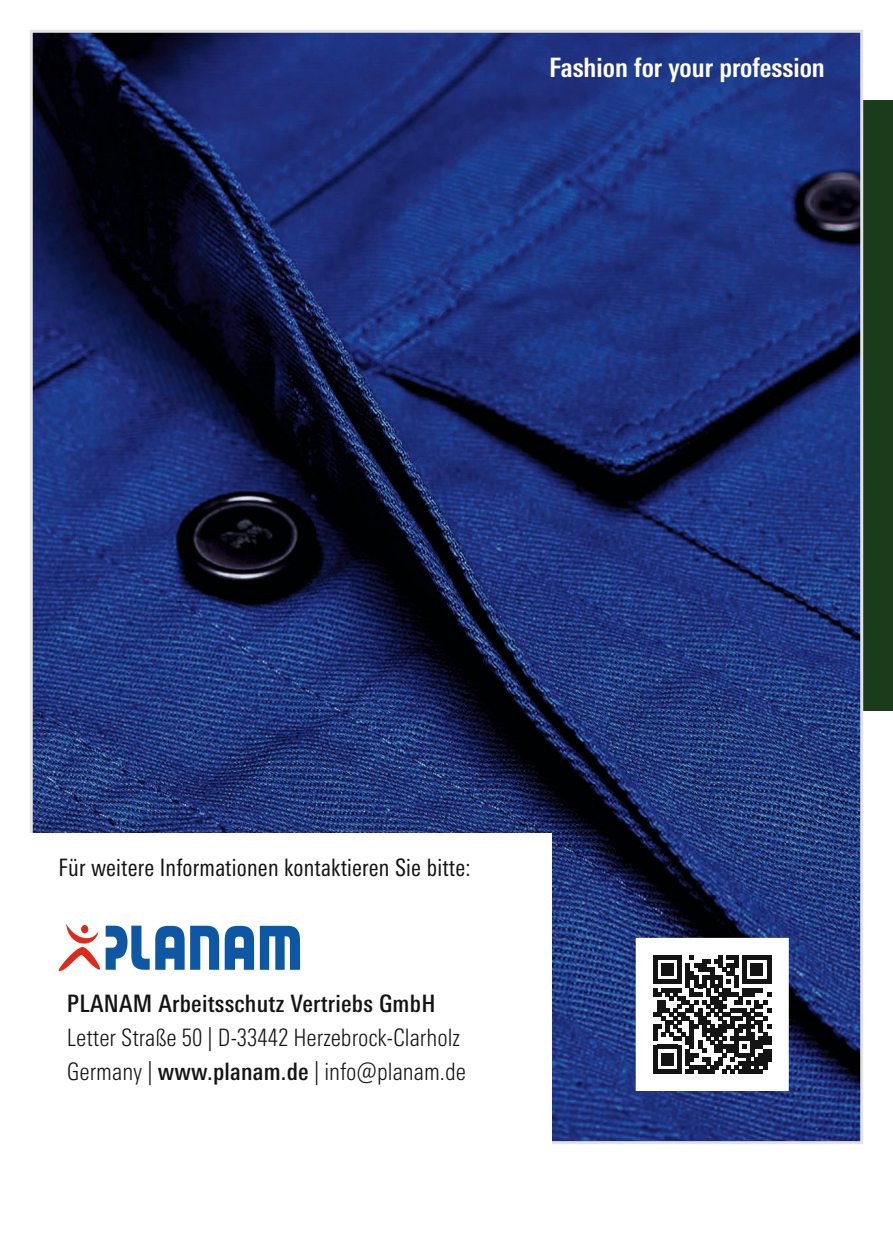
<style>
.page{position:relative;width:893px;height:1259px;background:#fff}
.page>*{position:absolute;margin:0;border:0;box-sizing:border-box;transform-origin:0 0}
.t1{font:700 condensed 26.7px "Univers Next Pro";color:#fff}
.t2{font:300 condensed 24px/33.9px "Univers Next Pro";color:#131413}
.t3{font:condensed 24px "Univers Next Pro";letter-spacing:.01em;color:#131413;scale:.94 1}
.t4{font:500 condensed 24px "Univers Next Pro";letter-spacing:.01em;color:#131413}
.s1{font-weight:500}
</style>
<div class="page">
<div style="left:863px;top:100px;width:30px;height:611px;background:#1a3c1a"></div>
<img style="left:34px;top:34px;width:825px;height:1106px">
<div style="left:637px;top:939px;width:150px;height:150px;background:#fff"></div>
<svg style="left:653px;top:955px;width:118px;height:118px"></svg>
<hr style="left:767px;top:1049px;width:4px;height:12px;background:#131413">
<div style="left:27px;top:833px;width:525px;height:319px;background:#fff"></div>
<svg style="left:260px;top:926px;width:40px;height:43px"></svg>
<svg style="left:58px;top:924px;width:161px;height:47px"></svg>
<svg style="left:225px;top:926px;width:29px;height:43px"></svg>
<p class="t1" style="left:549px;top:51px;width:277px">Fashion for your profession</p>
<p class="t3" style="left:58px;top:853px;width:440px">Für weitere Informationen kontaktieren Sie bitte:</p>
<p class="t4" style="left:67px;top:989px;width:370px">PLANAM Arbeitsschutz Vertriebs GmbH</p>
<p class="t2" style="left:67px;top:1020px;width:401px">Letter Straße 50 | D-33442 Herzebrock-Clarholz<br>Germany | <span class="s1">www.planam.de</span> | info@planam.de</p>
</div>
